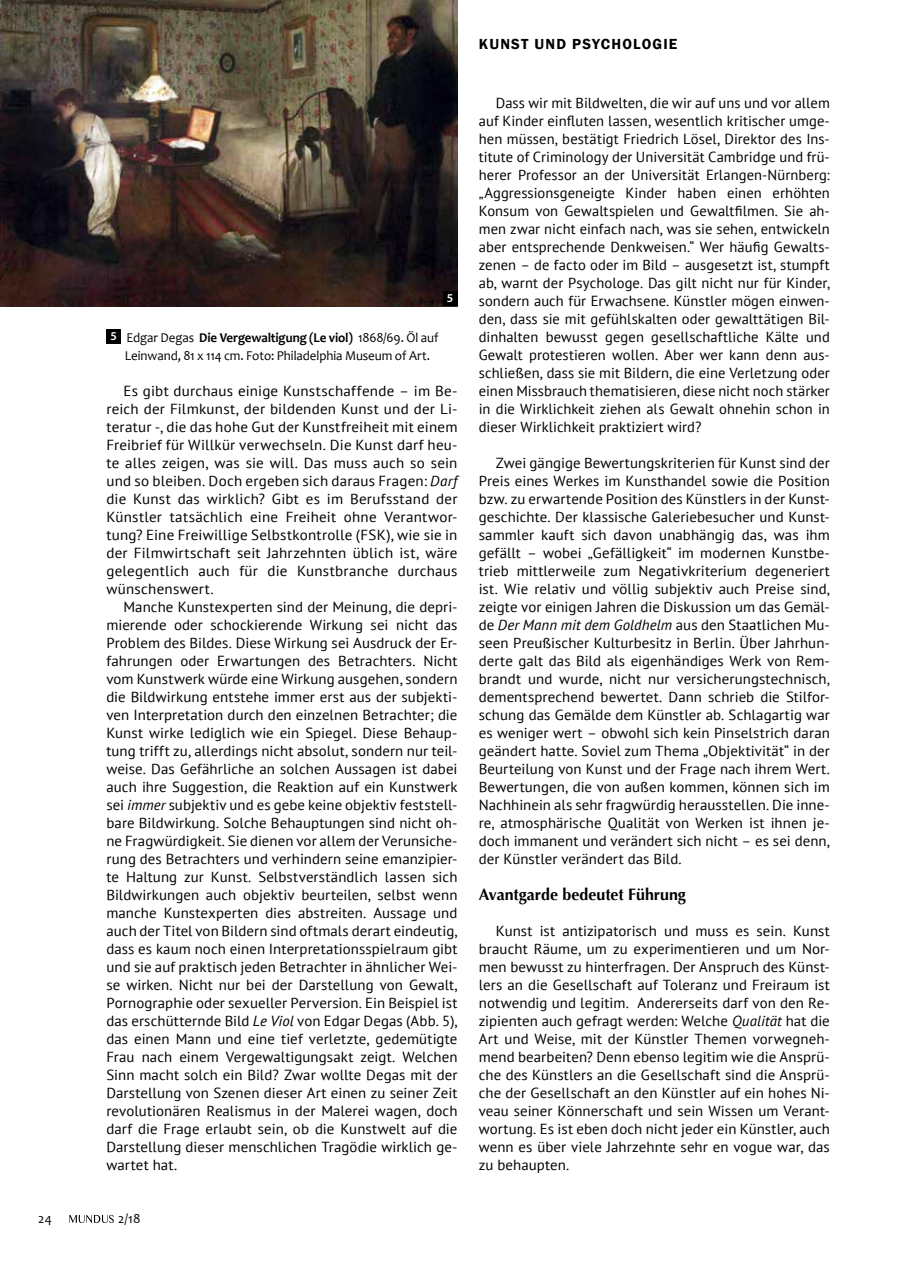
<style>
.page{position:relative;width:915px;height:1263px;background:#fff}
.page>*{position:absolute;margin:0;border:0;box-sizing:border-box;transform-origin:0 0}
.t1{font:700 16.5px "Optima";color:#000}
.t2{font:600 15px "Franklin Gothic";letter-spacing:.08em;color:#000}
.t3{font:14.55px/18px "PT Sans";letter-spacing:.005em;color:#000;text-align:justify}
.t4{font:13.5px/18px "Candara";letter-spacing:-.005em;color:#000;text-align:center;scale:.96 1}
.t5{font:13.5px "Candara";letter-spacing:-.005em;color:#000}
.t6{font:600 12px "Myriad Pro";color:#fff}
.s1{font-family:"Myriad Pro";font-weight:600;font-size:12px;color:#fff}
.s2{font-weight:700}
.s3{font-style:italic}
</style>
<div class="page">
<svg style="left:69px;top:1215px;width:45px;height:8px"></svg>
<img style="left:0;top:0;width:457px;height:306px">
<div style="left:106px;top:329px;width:15px;height:15px;background:#000"></div>
<div style="left:442px;top:291px;width:15px;height:15px;background:#000"></div>
<p class="t2" style="left:478px;top:35px;width:200px">KUNST UND PSYCHOLOGIE</p>
<p class="t6" style="left:446px;top:291px;width:8px">5</p>
<p class="t4" style="left:111px;top:328px;width:343px"><span class="s1">5</span> Edgar Degas <span class="s2">Die Vergewaltigung (Le viol)</span> 1868/69. Öl auf<br>Leinwand, 81 x 114 cm. Foto: Philadelphia Museum of Art.</p>
<p class="t3" style="left:106px;top:382px;width:352px;text-indent:17px">Es gibt durchaus einige Kunstschaffende – im Be&shy;reich der Filmkunst, der bildenden Kunst und der Li&shy;teratur -, die das hohe Gut der Kunstfreiheit mit einem Freibrief für Willkür verwechseln. Die Kunst darf heu&shy;te alles zeigen, was sie will. Das muss auch so sein und so bleiben. Doch ergeben sich daraus Fragen: <span class="s3">Darf </span>die Kunst das wirklich? Gibt es im Berufsstand der Künstler tatsächlich eine Freiheit ohne Verantwor&shy;tung? Eine Freiwillige Selbstkontrolle (FSK), wie sie in der Filmwirtschaft seit Jahrzehnten üblich ist, wäre gelegentlich auch für die Kunstbranche durchaus wünschenswert.</p>
<p class="t3" style="left:106px;top:598px;width:352px;text-indent:17px">Manche Kunstexperten sind der Meinung, die depri&shy;mierende oder schockierende Wirkung sei nicht das Problem des Bildes. Diese Wirkung sei Ausdruck der Er&shy;fahrungen oder Erwartungen des Betrachters. Nicht vom Kunstwerk würde eine Wirkung ausgehen, sondern die Bildwirkung entstehe immer erst aus der subjekti&shy;ven Interpretation durch den einzelnen Betrachter; die Kunst wirke lediglich wie ein Spiegel. Diese Behaup&shy;tung trifft zu, allerdings nicht absolut, sondern nur teil&shy;weise. Das Gefährliche an solchen Aussagen ist dabei auch ihre Suggestion, die Reaktion auf ein Kunstwerk sei <span class="s3">immer</span> subjektiv und es gebe keine objektiv feststell&shy;bare Bildwirkung. Solche Behauptungen sind nicht oh&shy;ne Fragwürdigkeit. Sie dienen vor allem der Verunsiche&shy;rung des Betrachters und verhindern seine emanzipier&shy;te Haltung zur Kunst. Selbstverständlich lassen sich Bildwirkungen auch objektiv beurteilen, selbst wenn manche Kunstexperten dies abstreiten. Aussage und auch der Titel von Bildern sind oftmals derart eindeutig, dass es kaum noch einen Interpretationsspielraum gibt und sie auf praktisch jeden Betrachter in ähnlicher Wei&shy;se wirken. Nicht nur bei der Darstellung von Gewalt, Pornographie oder sexueller Perversion. Ein Beispiel ist das erschütternde Bild <span class="s3">Le Viol</span> von Edgar Degas (Abb. 5), das einen Mann und eine tief verletzte, gedemütigte Frau nach einem Vergewaltigungsakt zeigt. Welchen Sinn macht solch ein Bild? Zwar wollte Degas mit der Darstellung von Szenen dieser Art einen zu seiner Zeit revolutionären Realismus in der Malerei wagen, doch darf die Frage erlaubt sein, ob die Kunstwelt auf die Darstellung dieser menschlichen Tragödie wirklich ge&shy;wartet hat.</p>
<p class="t5" style="left:38px;top:1210px;width:15px">24</p>
<p class="t5" style="left:118px;top:1210px;width:24px">2/18</p>
<p class="t3" style="left:478px;top:94px;width:352px;text-indent:17px">Dass wir mit Bildwelten, die wir auf uns und vor allem auf Kinder einfluten lassen, wesentlich kritischer umge&shy;hen müssen, bestätigt Friedrich Lösel, Direktor des Ins&shy;titute of Criminology der Universität Cambridge und frü&shy;herer Professor an der Universität Erlangen-Nürnberg: „Aggressionsgeneigte Kinder haben einen erhöhten Konsum von Gewaltspielen und Gewaltfilmen. Sie ah&shy;men zwar nicht einfach nach, was sie sehen, entwickeln aber entsprechende Denkweisen.“ Wer häufig Gewalts&shy;zenen – de facto oder im Bild – ausgesetzt ist, stumpft ab, warnt der Psychologe. Das gilt nicht nur für Kinder, sondern auch für Erwachsene. Künstler mögen einwen&shy;den, dass sie mit gefühlskalten oder gewalttätigen Bil&shy;dinhalten bewusst gegen gesellschaftliche Kälte und Gewalt protestieren wollen. Aber wer kann denn aus&shy;schließen, dass sie mit Bildern, die eine Verletzung oder einen Missbrauch thematisieren, diese nicht noch stärker in die Wirklichkeit ziehen als Gewalt ohnehin schon in dieser Wirklichkeit praktiziert wird?</p>
<p class="t3" style="left:478px;top:454px;width:352px;text-indent:17px">Zwei gängige Bewertungskriterien für Kunst sind der Preis eines Werkes im Kunsthandel sowie die Position bzw. zu erwartende Position des Künstlers in der Kunst&shy;geschichte. Der klassische Galeriebesucher und Kunst&shy;sammler kauft sich davon unabhängig das, was ihm gefällt – wobei „Gefälligkeit“ im modernen Kunstbe&shy;trieb mittlerweile zum Negativkriterium degeneriert ist. Wie relativ und völlig subjektiv auch Preise sind, zeigte vor einigen Jahren die Diskussion um das Gemäl&shy;de <span class="s3">Der Mann mit dem Goldhelm</span> aus den Staatlichen Mu&shy;seen Preußischer Kulturbesitz in Berlin. Über Jahrhun&shy;derte galt das Bild als eigenhändiges Werk von Rem&shy;brandt und wurde, nicht nur versicherungstechnisch, dementsprechend bewertet. Dann schrieb die Stilfor&shy;schung das Gemälde dem Künstler ab. Schlagartig war es weniger wert – obwohl sich kein Pinselstrich daran geändert hatte. Soviel zum Thema „Objektivität“ in der Beurteilung von Kunst und der Frage nach ihrem Wert.<br>Bewertungen, die von außen kommen, können sich im Nachhinein als sehr fragwürdig herausstellen. Die inne&shy;re, atmosphärische Qualität von Werken ist ihnen je&shy;doch immanent und verändert sich nicht – es sei denn, der Künstler verändert das Bild.</p>
<p class="t1" style="left:478px;top:885px;width:208px">Avantgarde bedeutet Führung</p>
<p class="t3" style="left:478px;top:922px;width:352px;text-indent:17px">Kunst ist antizipatorisch und muss es sein. Kunst braucht Räume, um zu experimentieren und um Nor&shy;men bewusst zu hinterfragen. Der Anspruch des Künst&shy;lers an die Gesellschaft auf Toleranz und Freiraum ist notwendig und legitim. Andererseits darf von den Re&shy;zipienten auch gefragt werden: Welche <span class="s3">Qualität</span> hat die Art und Weise, mit der Künstler Themen vorwegneh&shy;mend bearbeiten? Denn ebenso legitim wie die Ansprü&shy;che des Künstlers an die Gesellschaft sind die Ansprü&shy;che der Gesellschaft an den Künstler auf ein hohes Ni&shy;veau seiner Könnerschaft und sein Wissen um Verant&shy;wortung. Es ist eben doch nicht jeder ein Künstler, auch wenn es über viele Jahrzehnte sehr en vogue war, das zu behaupten.</p>
</div>
